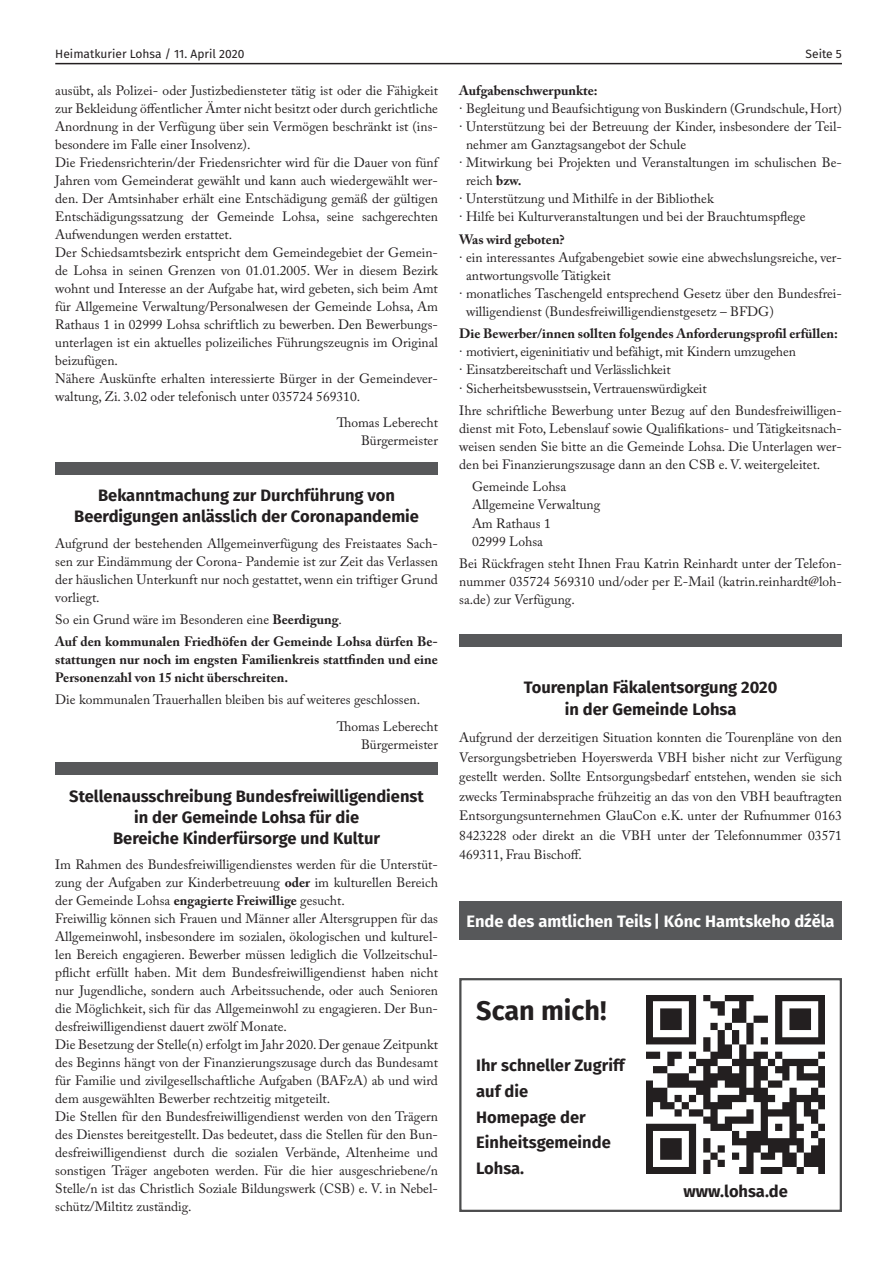
<style>
.page{position:relative;width:893px;height:1263px;background:#fff}
.page>*{position:absolute;margin:0;border:0;box-sizing:border-box;transform-origin:0 0}
.t1{font:700 27px "Fira Sans";color:#231f20}
.t2{font:700 16.5px/25.5px "Fira Sans";color:#231f20;text-align:center}
.t3{font:700 16.5px "Fira Sans";color:#fff}
.t4{font:13.5px/18px "Adobe Caslon Pro";color:#231f20}
.t5{font:700 13.5px/22.2px "Adobe Caslon Pro";color:#231f20}
.t6{font:12px "Fira Sans";color:#231f20}
.s1{font-weight:400}
.s2{font-weight:700}
</style>
<div class="page">
<hr style="left:55px;top:63px;width:787px;height:1px;background:#231f20">
<div style="left:55px;top:462px;width:383px;height:13px;background:#57585a"></div>
<div style="left:55px;top:762px;width:383px;height:13px;background:#57585a"></div>
<div style="left:459px;top:634px;width:383px;height:12px;background:#57585a"></div>
<div style="left:459px;top:978px;width:383px;height:234px;border:2px solid #4b4c4d"></div>
<img style="left:646px;top:995px;width:179px;height:179px">
<div style="left:459px;top:901px;width:383px;height:39px;background:#57585a"></div>
<p class="t6" style="left:55px;top:45px;width:191px">Heimatkurier Lohsa / 11. April 2020</p>
<p class="t6" style="left:806px;top:45px;width:38px">Seite 5</p>
<p class="t4" style="left:55px;top:81px;width:384px">ausübt, als Polizei- oder Justizbediensteter tätig ist oder die Fähigkeit zur Bekleidung öffentlicher Ämter nicht besitzt oder durch gerichtliche Anordnung in der Verfügung über sein Vermögen beschränkt ist (ins&shy;besondere im Falle einer Insolvenz).<br>Die Friedensrichterin/der Friedensrichter wird für die Dauer von fünf Jahren vom Gemeinderat gewählt und kann auch wiedergewählt wer&shy;den. Der Amtsinhaber erhält eine Entschädigung gemäß der gültigen Entschädigungssatzung der Gemeinde Lohsa, seine sachgerechten Aufwendungen werden erstattet.<br>Der Schiedsamtsbezirk entspricht dem Gemeindegebiet der Gemein&shy;de Lohsa in seinen Grenzen von 01.01.2005. Wer in diesem Bezirk wohnt und Interesse an der Aufgabe hat, wird gebeten, sich beim Amt für Allgemeine Verwaltung/Personalwesen der Gemeinde Lohsa, Am Rathaus 1 in 02999 Lohsa schriftlich zu bewerben. Den Bewerbungs&shy;unterlagen ist ein aktuelles polizeiliches Führungszeugnis im Original beizufügen.<br>Nähere Auskünfte erhalten interessierte Bürger in der Gemeindever&shy;waltung, Zi. 3.02 oder telefonisch unter 035724 569310.</p>
<p class="t4" style="left:337px;top:414px;width:103px;text-align:right">Thomas Leberecht<br>Bürgermeister</p>
<p class="t2" style="left:74px;top:484px;width:346px;line-height:21px">Bekanntmachung zur Durchführung von<br>Beerdigungen anlässlich der Coronapandemie</p>
<p class="t4" style="left:55px;top:534px;width:384px;text-align:justify">Aufgrund der bestehenden Allgemeinverfügung des Freistaates Sach&shy;sen zur Eindämmung der Corona- Pandemie ist zur Zeit das Verlassen der häuslichen Unterkunft nur noch gestattet, wenn ein triftiger Grund vorliegt.</p>
<p class="t5" style="left:55px;top:608px;width:384px"><span class="s1">So ein Grund wäre im Besonderen eine</span> Beerdigung<span class="s1">.<br></span>Auf den kommunalen Friedhöfen der Gemeinde Lohsa dürfen Be-</p>
<p class="t5" style="left:55px;top:650px;width:384px;line-height:18px">stattungen nur noch im engsten Familienkreis stattfinden und eine<br>Personenzahl von 15 nicht überschreiten.</p>
<p class="t4" style="left:337px;top:686px;width:103px;line-height:26.5px;text-indent:-282px">Die kommunalen Trauerhallen bleiben bis auf weiteres geschlossen.<br>Thomas Leberecht</p>
<p class="t4" style="left:361px;top:735px;width:78px">Bürgermeister</p>
<p class="t2" style="left:69px;top:785px;width:356px;line-height:21px">Stellenausschreibung Bundesfreiwilligendienst in der Gemeinde Lohsa für die<br>Bereiche Kinderfürsorge und Kultur</p>
<p class="t4" style="left:55px;top:856px;width:384px">Im Rahmen des Bundesfreiwilligendienstes werden für die Unterstüt&shy;zung der Aufgaben zur Kinderbetreuung <span class="s2">oder</span> im kulturellen Bereich der Gemeinde Lohsa <span class="s2">engagierte Freiwillige</span> gesucht.<br>Freiwillig können sich Frauen und Männer aller Altersgruppen für das Allgemeinwohl, insbesondere im sozialen, ökologischen und kulturel&shy;len Bereich engagieren. Bewerber müssen lediglich die Vollzeitschul&shy;pflicht erfüllt haben. Mit dem Bundesfreiwilligendienst haben nicht nur Jugendliche, sondern auch Arbeitssuchende, oder auch Senioren die Möglichkeit, sich für das Allgemeinwohl zu engagieren. Der Bun&shy;desfreiwilligendienst dauert zwölf Monate.<br>Die Besetzung der Stelle(n) erfolgt im Jahr 2020. Der genaue Zeitpunkt des Beginns hängt von der Finanzierungszusage durch das Bundesamt für Familie und zivilgesellschaftliche Aufgaben (BAFzA) ab und wird dem ausgewählten Bewerber rechtzeitig mitgeteilt.<br>Die Stellen für den Bundesfreiwilligendienst werden von den Trägern des Dienstes bereitgestellt. Das bedeutet, dass die Stellen für den Bun&shy;desfreiwilligendienst durch die sozialen Verbände, Altenheime und sonstigen Träger angeboten werden. Für die hier ausgeschriebene/n Stelle/n ist das Christlich Soziale Bildungswerk (CSB) e. V. in Nebel&shy;schütz/Miltitz zuständig.</p>
<p class="t5" style="left:459px;top:79px;width:140px">Aufgabenschwerpunkte:</p>
<p class="t4" style="left:459px;top:99px;width:384px">· Begleitung und Beaufsichtigung von Buskindern (Grundschule, Hort)</p>
<p class="t4" style="left:459px;top:117px;width:384px">· Unterstützung bei der Betreuung der Kinder, insbesondere der Teil-</p>
<p class="t4" style="left:466px;top:136px;width:222px">nehmer am Ganztagsangebot der Schule</p>
<p class="t4" style="left:459px;top:154px;width:384px">· Mitwirkung bei Projekten und Veranstaltungen im schulischen Be-</p>
<p class="t4" style="left:466px;top:172px;width:57px">reich <span class="s2">bzw.</span></p>
<p class="t4" style="left:459px;top:190px;width:256px">· Unterstützung und Mithilfe in der Bibliothek</p>
<p class="t4" style="left:459px;top:208px;width:348px">· Hilfe bei Kulturveranstaltungen und bei der Brauchtumspflege</p>
<p class="t5" style="left:459px;top:228px;width:107px">Was wird geboten?</p>
<p class="t4" style="left:459px;top:248px;width:384px">· ein interessantes Aufgabengebiet sowie eine abwechslungsreiche, ver-</p>
<p class="t4" style="left:466px;top:266px;width:146px">antwortungsvolle Tätigkeit</p>
<p class="t4" style="left:459px;top:284px;width:384px">· monatliches Taschengeld entsprechend Gesetz über den Bundesfrei-</p>
<p class="t4" style="left:466px;top:302px;width:309px">willigendienst (Bundesfreiwilligendienstgesetz – BFDG)</p>
<p class="t5" style="left:459px;top:323px;width:380px">Die Bewerber/innen sollten folgendes Anforderungsprofil erfüllen:</p>
<p class="t4" style="left:459px;top:343px;width:338px">· motiviert, eigeninitiativ und befähigt, mit Kindern umzugehen · Einsatzbereitschaft und Verlässlichkeit<br>· Sicherheitsbewusstsein, Vertrauenswürdigkeit</p>
<p class="t4" style="left:459px;top:401px;width:384px;text-align:justify">Ihre schriftliche Bewerbung unter Bezug auf den Bundesfreiwilligen&shy;dienst mit Foto, Lebenslauf sowie Qualifikations- und Tätigkeitsnach&shy;weisen senden Sie bitte an die Gemeinde Lohsa. Die Unterlagen wer&shy;den bei Finanzierungszusage dann an den CSB e. V. weitergeleitet.</p>
<p class="t4" style="left:472px;top:478px;width:130px">Gemeinde Lohsa<br>Allgemeine Verwaltung<br>Am Rathaus 1<br>02999 Lohsa</p>
<p class="t4" style="left:459px;top:554px;width:384px;text-align:justify">Bei Rückfragen steht Ihnen Frau Katrin Reinhardt unter der Telefon&shy;nummer 035724 569310 und/oder per E-Mail (katrin.reinhardt@loh&shy;sa.de) zur Verfügung.</p>
<p class="t2" style="left:524px;top:675px;width:255px;line-height:22.5px">Tourenplan Fäkalentsorgung 2020 in der Gemeinde Lohsa</p>
<p class="t4" style="left:459px;top:728px;width:384px;line-height:19.5px;text-align:justify">Aufgrund der derzeitigen Situation konnten die Tourenpläne von den Versorgungsbetrieben Hoyerswerda VBH bisher nicht zur Verfügung gestellt werden. Sollte Entsorgungsbedarf entstehen, wenden sie sich zwecks Terminabsprache frühzeitig an das von den VBH beauftragten Entsorgungsunternehmen GlauCon e.K. unter der Rufnummer 0163<br>8423228 oder direkt an die VBH unter der Telefonnummer 03571<br>469311, Frau Bischoff.</p>
<p class="t3" style="left:466px;top:907px;width:370px">Ende des amtlichen Teils | Kónc Hamtskeho dźěla</p>
<h1 class="t1" style="left:476px;top:988px;width:132px">Scan mich!</h1>
<p class="t2" style="left:476px;top:1052px;width:150px;text-align:left">Ihr schneller Zugriff auf die<br>Homepage der<br>Einheitsgemeinde<br>Lohsa.</p>
<p class="t2" style="left:683px;top:1177px;width:106px">www.lohsa.de</p>
</div>
